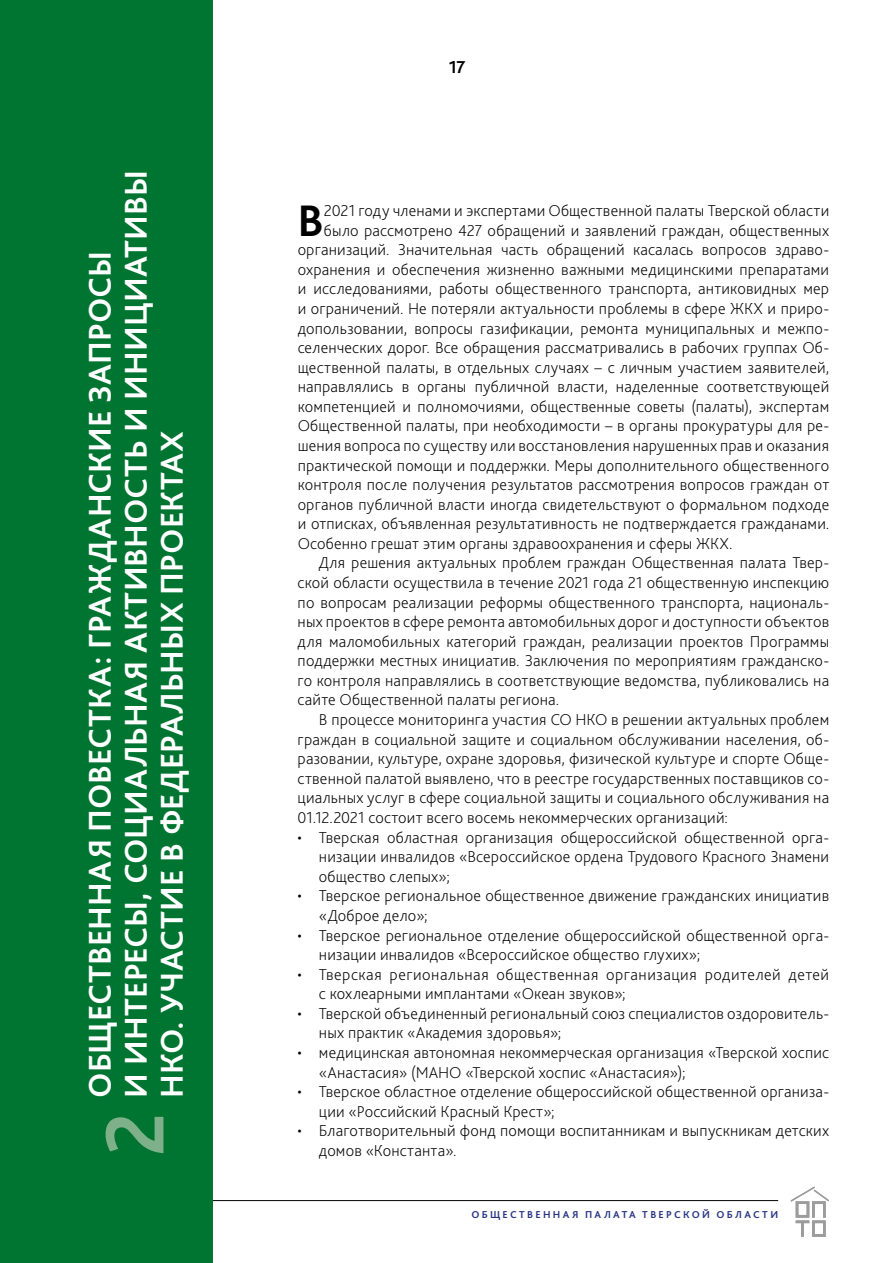
<style>
.page{position:relative;width:893px;height:1263px;background:#fff}
.page>*{position:absolute;margin:0;border:0;box-sizing:border-box;transform-origin:0 0}
.t1{font:700 87px "Bliss Pro";color:#7eb189;scale:.91 1}
.t2{font:700 46.2px "Bliss Pro";color:#000}
.t3{font:700 33px/36px "Bliss Pro";letter-spacing:.005em;color:#fff}
.t4{font:700 18px "Bliss Pro";color:#000}
.t5{font:200 16.5px/19.5px "Bliss Pro";letter-spacing:.01em;color:#000}
.t6{font:700 10.5px "Bliss Pro";letter-spacing:.22em;color:#283583}
.s1{font-size:15.45px}
</style>
<div class="page">
<svg style="left:791px;top:1186px;width:38px;height:51px"></svg>
<hr style="left:85px;top:1200px;width:693px;height:1px;background:#000">
<div style="left:0;top:0;width:213px;height:1263px;background:#007431"></div>
<h3 class="t3" style="left:81px;top:1097px;width:929px;rotate:-90deg">ОБЩЕСТВЕННАЯ ПОВЕСТКА: ГРАЖДАНСКИЕ ЗАПРОСЫ<br>И ИНТЕРЕСЫ, СОЦИАЛЬНАЯ АКТИВНОСТЬ И ИНИЦИАТИВЫ<br>НКО. УЧАСТИЕ В ФЕДЕРАЛЬНЫХ ПРОЕКТАХ</h3>
<h1 class="t1" style="left:81px;top:1155px;width:48px;rotate:-90deg">2</h1>
<p class="t4" style="left:449px;top:56px;width:18px">17</p>
<h2 class="t2" style="left:298px;top:192px;width:28px">В</h2>
<p class="t5" style="left:324px;top:201px;width:507px">2021 году членами и экспертами Общественной палаты Тверской области</p>
<p class="t5" style="left:324px;top:220px;width:507px">было рассмотрено 427 обращений и заявлений граждан, общественных</p>
<p class="t5" style="left:298px;top:240px;width:533px">организаций. Значительная часть обращений касалась вопросов здраво-</p>
<p class="t5" style="left:298px;top:259px;width:533px">охранения и обеспечения жизненно важными медицинскими препаратами</p>
<p class="t5" style="left:298px;top:279px;width:533px">и исследованиями, работы общественного транспорта, антиковидных мер</p>
<p class="t5" style="left:298px;top:298px;width:533px">и ограничений. Не потеряли актуальности проблемы в сфере ЖКХ и приро-</p>
<p class="t5" style="left:298px;top:318px;width:533px">допользовании, вопросы газификации, ремонта муниципальных и межпо-</p>
<p class="t5" style="left:298px;top:337px;width:533px">селенческих дорог. Все обращения рассматривались в рабочих группах Об-</p>
<p class="t5" style="left:298px;top:357px;width:533px">щественной палаты, в отдельных случаях – с личным участием заявителей,</p>
<p class="t5" style="left:298px;top:377px;width:533px">направлялись в органы публичной власти, наделенные соответствующей</p>
<p class="t5" style="left:298px;top:396px;width:533px">компетенцией и полномочиями, общественные советы (палаты), экспертам</p>
<p class="t5" style="left:298px;top:416px;width:533px">Общественной палаты, при необходимости – в органы прокуратуры для ре-</p>
<p class="t5" style="left:298px;top:435px;width:533px">шения вопроса по существу или восстановления нарушенных прав и оказания</p>
<p class="t5" style="left:298px;top:455px;width:533px">практической помощи и поддержки. Меры дополнительного общественного</p>
<p class="t5" style="left:298px;top:474px;width:533px">контроля после получения результатов рассмотрения вопросов граждан от</p>
<p class="t5" style="left:298px;top:494px;width:533px">органов публичной власти иногда свидетельствуют о формальном подходе</p>
<p class="t5" style="left:298px;top:514px;width:533px">и отписках, объявленная результативность не подтверждается гражданами.</p>
<p class="t5" style="left:298px;top:533px;width:437px">Особенно грешат этим органы здравоохранения и сферы ЖКХ.</p>
<p class="t5" style="left:319px;top:553px;width:512px">Для решения актуальных проблем граждан Общественная палата Твер-</p>
<p class="t5" style="left:298px;top:572px;width:533px">ской области осуществила в течение 2021 года 21 общественную инспекцию</p>
<p class="t5" style="left:298px;top:592px;width:533px">по вопросам реализации реформы общественного транспорта, националь-</p>
<p class="t5" style="left:298px;top:611px;width:533px">ных проектов в сфере ремонта автомобильных дорог и доступности объектов</p>
<p class="t5" style="left:298px;top:631px;width:533px">для маломобильных категорий граждан, реализации проектов Программы</p>
<p class="t5" style="left:298px;top:651px;width:533px">поддержки местных инициатив. Заключения по мероприятиям гражданско-</p>
<p class="t5" style="left:298px;top:670px;width:533px">го контроля направлялись в соответствующие ведомства, публиковались на</p>
<p class="t5" style="left:298px;top:690px;width:263px">сайте Общественной палаты региона.</p>
<p class="t5" style="left:319px;top:709px;width:512px">В процессе мониторинга участия СО НКО в решении актуальных проблем</p>
<p class="t5" style="left:298px;top:729px;width:533px">граждан в социальной защите и социальном обслуживании населения, об-</p>
<p class="t5" style="left:298px;top:748px;width:533px">разовании, культуре, охране здоровья, физической культуре и спорте Обще-</p>
<p class="t5" style="left:298px;top:768px;width:533px">ственной палатой выявлено, что в реестре государственных поставщиков со-</p>
<p class="t5" style="left:298px;top:788px;width:533px">циальных услуг в сфере социальной защиты и социального обслуживания на</p>
<p class="t5" style="left:298px;top:807px;width:432px">01.12.2021 состоит всего восемь некоммерческих организаций:</p>
<p class="t5" style="left:319px;top:827px;width:512px;text-align:justify;text-indent:-21px"><span class="s1">•</span> Тверская областная организация общероссийской общественной орга&shy;низации инвалидов «Всероссийское ордена Трудового Красного Знамени общество слепых»;</p>
<p class="t5" style="left:319px;top:886px;width:512px;text-indent:-21px"><span class="s1">•</span> Тверское региональное общественное движение гражданских инициатив «Доброе дело»;</p>
<p class="t5" style="left:319px;top:925px;width:512px;text-indent:-21px"><span class="s1">•</span> Тверское региональное отделение общероссийской общественной орга&shy;низации инвалидов «Всероссийское общество глухих»;</p>
<p class="t5" style="left:319px;top:964px;width:512px;text-indent:-21px"><span class="s1">•</span> Тверская региональная общественная организация родителей детей с кохлеарными имплантами «Океан звуков»;</p>
<p class="t5" style="left:319px;top:1003px;width:512px;text-indent:-21px"><span class="s1">•</span> Тверской объединенный региональный союз специалистов оздоровитель&shy;ных практик «Академия здоровья»;</p>
<p class="t5" style="left:319px;top:1042px;width:512px;text-indent:-21px"><span class="s1">•</span> медицинская автономная некоммерческая организация «Тверской хоспис «Анастасия» (МАНО «Тверской хоспис «Анастасия»);</p>
<p class="t5" style="left:319px;top:1081px;width:512px;text-indent:-21px"><span class="s1">•</span> Тверское областное отделение общероссийской общественной организа&shy;ции «Российский Красный Крест»;</p>
<p class="t5" style="left:319px;top:1121px;width:512px;text-indent:-21px"><span class="s1">•</span> Благотворительный фонд помощи воспитанникам и выпускникам детских домов «Константа».</p>
<p class="t6" style="left:471px;top:1207px;width:308px">ОБЩЕСТВЕННАЯ ПАЛАТА ТВЕРСКОЙ ОБЛАСТИ</p>
</div>
